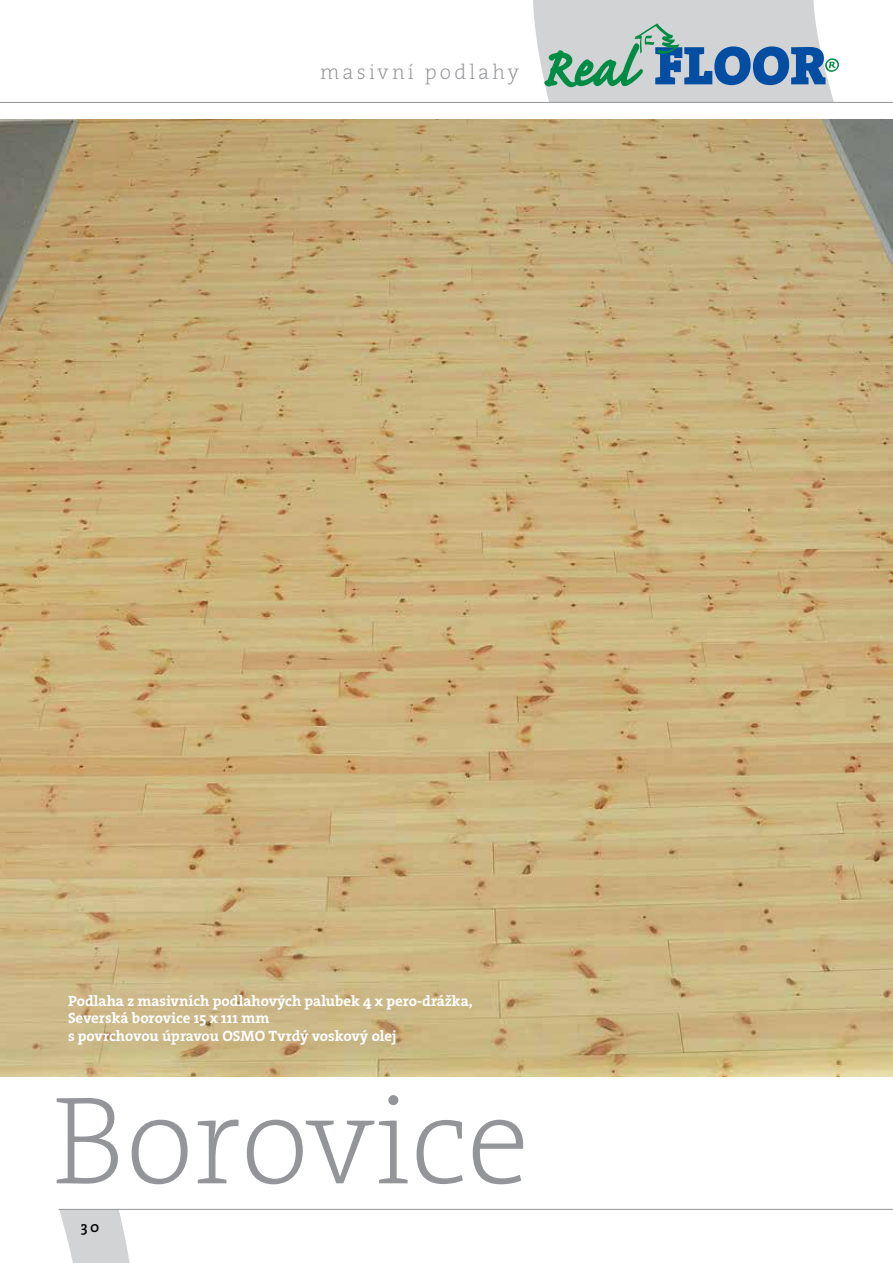
<style>
.page{position:relative;width:893px;height:1263px;background:#fff}
.page>*{position:absolute;margin:0;border:0;box-sizing:border-box;transform-origin:0 0}
.t1{font:126px "The Serif HP2 Ex Lig";color:#939598}
.t2{font:21px "The Serif HP2 Ex Lig";letter-spacing:.15em;color:#939598}
.t3{font:15px/17.2px "The Serif HP7 Bld";color:#fff}
.t4{font:15px "The Serif HP6 Se Bld";color:#000}
</style>
<div class="page">
<svg style="left:59px;top:1210px;width:71px;height:53px"></svg>
<svg style="left:533px;top:0;width:306px;height:102px;background:#abc0c7"></svg>
<hr style="left:0;top:102px;width:893px;height:1px;background:#939598">
<hr style="left:58px;top:1209px;width:835px;height:1px;background:#939598">
<img style="left:0;top:119px;width:893px;height:957px">
<h2 class="t2" style="left:320px;top:58px;width:200px">masivní podlahy</h2>
<p class="t3" style="left:68px;top:992px;width:406px">Podlaha z masivních podlahových palubek 4 x pero-drážka,<br>Severská borovice 15 x 111 mm<br>s povrchovou úpravou OSMO Tvrdý voskový olej</p>
<h1 class="t1" style="left:53px;top:1060px;width:479px">Borovice</h1>
<p class="t4" style="left:81px;top:1217px;width:20px">30</p>
</div>
